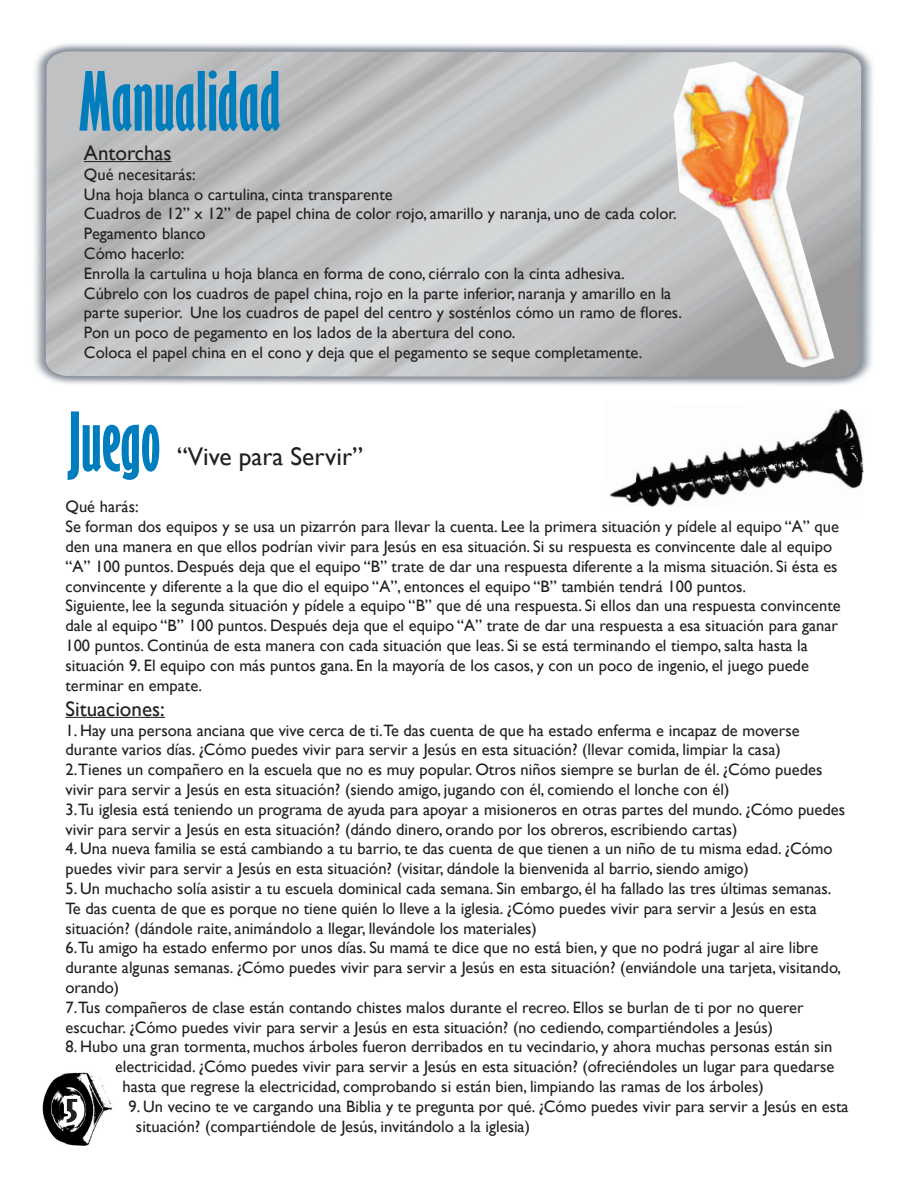
<style>
.page{position:relative;width:918px;height:1188px;background:#fff}
.page>*{position:absolute;margin:0;border:0;box-sizing:border-box;transform-origin:0 0}
.t1{font:700 extra-condensed 75px "Gill Sans";color:#007dbc}
.t2{font:700 extra-condensed 29.55px "Gill Sans";color:#231f20;scale:1.72 1}
.t3{font:25.5px "Gill Sans";color:#231f20}
.t4{font:21px "Gill Sans";color:#231f20}
.t5{font:16.5px/19.8px "Gill Sans";color:#231f20}
</style>
<div class="page">
<img style="left:34px;top:43px;width:839px;height:342px">
<img style="left:609px;top:409px;width:255px;height:98px">
<hr style="left:84px;top:161px;width:88px;height:1px;background:#231f20">
<hr style="left:65px;top:717px;width:100px;height:1px;background:#231f20">
<img style="left:674px;top:62px;width:160px;height:309px">
<img style="left:42px;top:1067px;width:74px;height:79px">
<svg style="left:116px;top:1065px;width:2px;height:7px"></svg>
<svg style="left:60px;top:1093px;width:25px;height:36px"></svg>
<h1 class="t1" style="left:78px;top:56px;width:204px">Manualidad</h1>
<p class="t4" style="left:84px;top:141px;width:89px">Antorchas</p>
<p class="t5" style="left:84px;top:165px;width:599px">Qué necesitarás:<br>Una hoja blanca o cartulina, cinta transparente<br>Cuadros de 12” x 12” de papel china de color rojo, amarillo y naranja, uno de cada color.<br>Pegamento blanco<br>Cómo hacerlo:<br>Enrolla la cartulina u hoja blanca en forma de cono, ciérralo con la cinta adhesiva.<br>Cúbrelo con los cuadros de papel china, rojo en la parte inferior, naranja y amarillo en la parte superior. Une los cuadros de papel del centro y sosténlos cómo un ramo de flores.<br>Pon un poco de pegamento en los lados de la abertura del cono.<br>Coloca el papel china en el cono y deja que el pegamento se seque completamente.</p>
<h1 class="t1" style="left:68px;top:396px;width:94px">Juego</h1>
<h3 class="t3" style="left:177px;top:441px;width:188px">“Vive para Servir”</h3>
<p class="t5" style="left:65px;top:497px;width:777px">Qué harás:<br>Se forman dos equipos y se usa un pizarrón para llevar la cuenta. Lee la primera situación y pídele al equipo “A” que den una manera en que ellos podrían vivir para Jesús en esa situación. Si su respuesta es convincente dale al equipo “A” 100 puntos. Después deja que el equipo “B” trate de dar una respuesta diferente a la misma situación. Si ésta es convincente y diferente a la que dio el equipo “A”, entonces el equipo “B” también tendrá 100 puntos.<br>Siguiente, lee la segunda situación y pídele a equipo “B” que dé una respuesta. Si ellos dan una respuesta convincente dale al equipo “B” 100 puntos. Después deja que el equipo “A” trate de dar una respuesta a esa situación para ganar 100 puntos. Continúa de esta manera con cada situación que leas. Si se está terminando el tiempo, salta hasta la situación 9. El equipo con más puntos gana. En la mayoría de los casos, y con un poco de ingenio, el juego puede terminar en empate.</p>
<p class="t4" style="left:65px;top:697px;width:101px">Situaciones:</p>
<p class="t5" style="left:65px;top:720px;width:781px">1. Hay una persona anciana que vive cerca de ti.Te das cuenta de que ha estado enferma e incapaz de moverse durante varios días. ¿Cómo puedes vivir para servir a Jesús en esta situación? (llevar comida, limpiar la casa)<br>2.Tienes un compañero en la escuela que no es muy popular. Otros niños siempre se burlan de él. ¿Cómo puedes vivir para servir a Jesús en esta situación? (siendo amigo, jugando con él, comiendo el lonche con él)<br>3.Tu iglesia está teniendo un programa de ayuda para apoyar a misioneros en otras partes del mundo. ¿Cómo puedes vivir para servir a Jesús en esta situación? (dándo dinero, orando por los obreros, escribiendo cartas)</p>
<p class="t5" style="left:65px;top:839px;width:769px">4. Una nueva familia se está cambiando a tu barrio, te das cuenta de que tienen a un niño de tu misma edad. ¿Cómo puedes vivir para servir a Jesús en esta situación? (visitar, dándole la bienvenida al barrio, siendo amigo)</p>
<p class="t5" style="left:65px;top:879px;width:777px">5. Un muchacho solía asistir a tu escuela dominical cada semana. Sin embargo, él ha fallado las tres últimas semanas.<br>Te das cuenta de que es porque no tiene quién lo lleve a la iglesia. ¿Cómo puedes vivir para servir a Jesús en esta situación? (dándole raite, animándolo a llegar, llevándole los materiales)<br>6.Tu amigo ha estado enfermo por unos días. Su mamá te dice que no está bien, y que no podrá jugar al aire libre durante algunas semanas. ¿Cómo puedes vivir para servir a Jesús en esta situación? (enviándole una tarjeta, visitando, orando)<br>7.Tus compañeros de clase están contando chistes malos durante el recreo. Ellos se burlan de ti por no querer escuchar. ¿Cómo puedes vivir para servir a Jesús en esta situación? (no cediendo, compartiéndoles a Jesús)</p>
<p class="t5" style="left:65px;top:1037px;width:768px">8. Hubo una gran tormenta, muchos árboles fueron derribados en tu vecindario, y ahora muchas personas están sin</p>
<p class="t5" style="left:115px;top:1057px;width:721px">electricidad. ¿Cómo puedes vivir para servir a Jesús en esta situación? (ofreciéndoles un lugar para quedarse</p>
<p class="t5" style="left:122px;top:1077px;width:643px">hasta que regrese la electricidad, comprobando si están bien, limpiando las ramas de los árboles)</p>
<p class="t5" style="left:136px;top:1097px;width:714px;text-indent:-7px">9. Un vecino te ve cargando una Biblia y te pregunta por qué. ¿Cómo puedes vivir para servir a Jesús en esta situación? (compartiéndole de Jesús, invitándolo a la iglesia)</p>
<h2 class="t2" style="left:66px;top:1093px;width:8px">5</h2>
</div>
